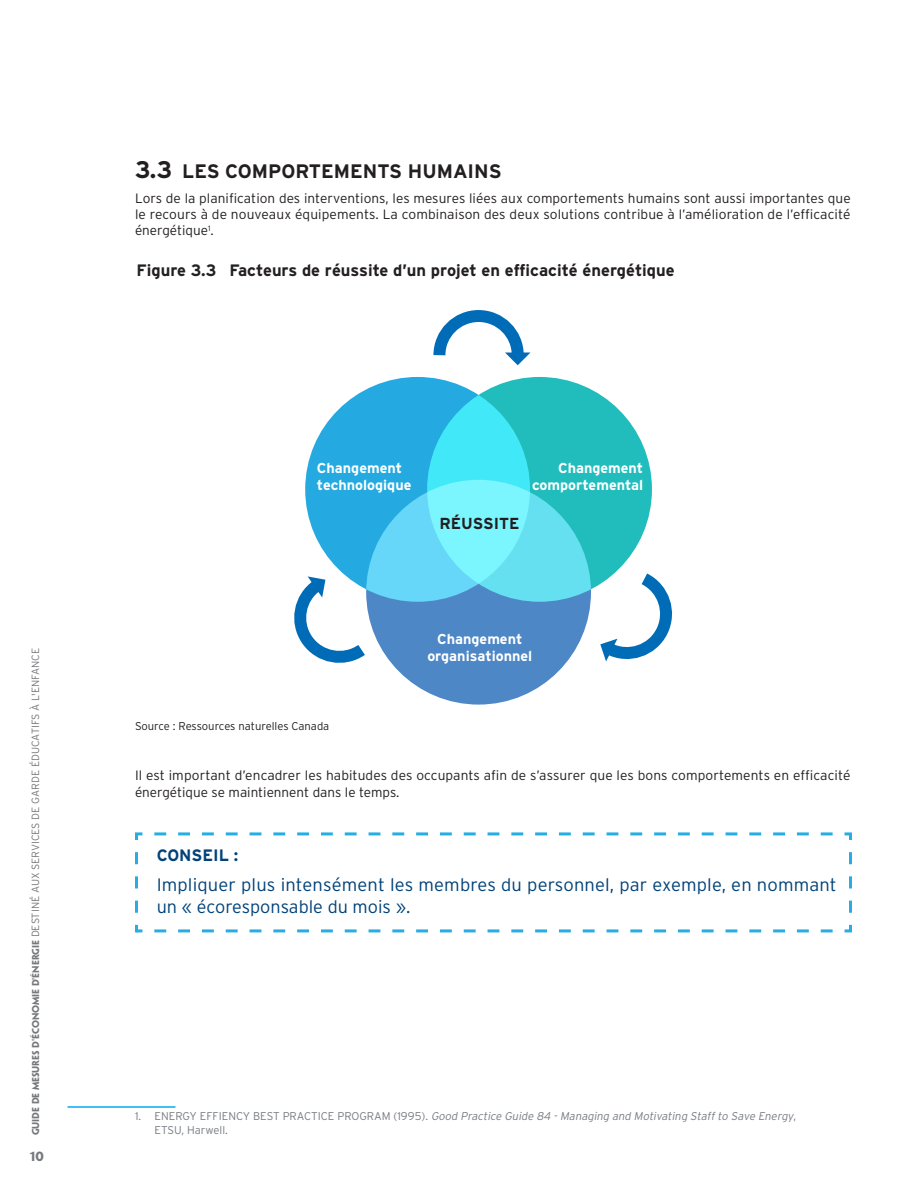
<style>
.page{position:relative;width:918px;height:1188px;background:#fff}
.page>*{position:absolute;margin:0;border:0;box-sizing:border-box;transform-origin:0 0}
.t1{font:700 19.5px "Interstate";color:#231f20}
.t2{font:300 18px/21.6px "Interstate";letter-spacing:.01em;color:#004279}
.t3{font:700 16.5px "Interstate";color:#231f20}
.t4{font:700 16.5px "Interstate";color:#004279}
.t5{font:700 15.9px "Interstate";color:#231f20}
.t6{font:700 14.4px/17.2px "Interstate";color:#fff}
.t7{font:300 13.5px/16.2px "Interstate";letter-spacing:.005em;color:#231f20;text-align:justify}
.t8{font:700 12px "Penumbra Sans Std";color:#76787b}
.t9{font:italic 300 11.25px/13.5px "Interstate";color:#787c82}
.t10{font:300 11.25px "Interstate";letter-spacing:-.005em;color:#231f20}
.t11{font:300 10.5px "Interstate";color:#76787b}
.s1{font-family:"Penumbra Sans Std";font-weight:700;font-size:9px}
.s2{font-size:24px}
.s3{font-style:normal}
</style>
<div class="page">
<svg style="left:135px;top:832px;width:717px;height:93px"></svg>
<svg style="left:849px;top:846px;width:3px;height:67px"></svg>
<svg style="left:849px;top:834px;width:3px;height:6px"></svg>
<svg style="left:135px;top:925px;width:717px;height:8px"></svg>
<hr style="left:68px;top:1106px;width:108px;height:2px;background:#00aeef">
<div style="left:305px;top:377px;width:225px;height:225px;background:#24aae1;border-radius:50%"></div>
<svg style="left:427px;top:377px;width:225px;height:225px;background:#29c8cb"></svg>
<svg style="left:366px;top:480px;width:225px;height:225px;background:#5eb8e0"></svg>
<svg style="left:433px;top:310px;width:98px;height:56px"></svg>
<svg style="left:593px;top:563px;width:79px;height:99px"></svg>
<svg style="left:294px;top:569px;width:84px;height:93px"></svg>
<p class="t11" style="left:29px;top:1135px;width:489px;rotate:-90deg"><span class="s1">GUIDE DE MESURES D'ÉCONOMIE D'ÉNERGIE</span> DESTINÉ AUX SERVICES DE GARDE ÉDUCATIFS À L'ENFANCE</p>
<p class="t8" style="left:30px;top:1149px;width:15px">10</p>
<h1 class="t1" style="left:135px;top:159px;width:368px"><span class="s2">3.3</span> LES COMPORTEMENTS HUMAINS</h1>
<p class="t7" style="left:135px;top:190px;width:717px">Lors de la planification des interventions, les mesures liées aux comportements humains sont aussi importantes que le recours à de nouveaux équipements. La combinaison des deux solutions contribue à l’amélioration de l’efficacité énergétique<sup>1</sup>.</p>
<p class="t3" style="left:136px;top:260px;width:540px">Figure 3.3 Facteurs de réussite d’un projet en efficacité énergétique</p>
<p class="t6" style="left:317px;top:459px;width:96px">Changement technologique</p>
<p class="t6" style="left:532px;top:459px;width:113px;text-align:right">Changement comportemental</p>
<p class="t5" style="left:439px;top:514px;width:82px">RÉUSSITE</p>
<p class="t6" style="left:427px;top:630px;width:106px;text-align:center">Changement organisationnel</p>
<p class="t10" style="left:135px;top:719px;width:196px">Source : Ressources naturelles Canada</p>
<p class="t7" style="left:135px;top:767px;width:717px">Il est important d’encadrer les habitudes des occupants afin de s’assurer que les bons comportements en efficacité énergétique se maintiennent dans le temps.</p>
<p class="t4" style="left:157px;top:845px;width:83px">CONSEIL :</p>
<h2 class="t2" style="left:157px;top:874px;width:682px">Impliquer plus intensément les membres du personnel, par exemple, en nommant un « écoresponsable du mois ».</h2>
<p class="t9" style="left:155px;top:1110px;width:643px;text-indent:-20px"><span class="s3">1 . E N E R GY E F F I E N C Y B E S T P R A C T I C E P R O G R A M (1 9 9 5 ) .</span> Good Practice Guide 84 -Managing and Motivating Staffto Save Energy<span class="s3">,<br>ETSU, Harwell.</span></p>
</div>
